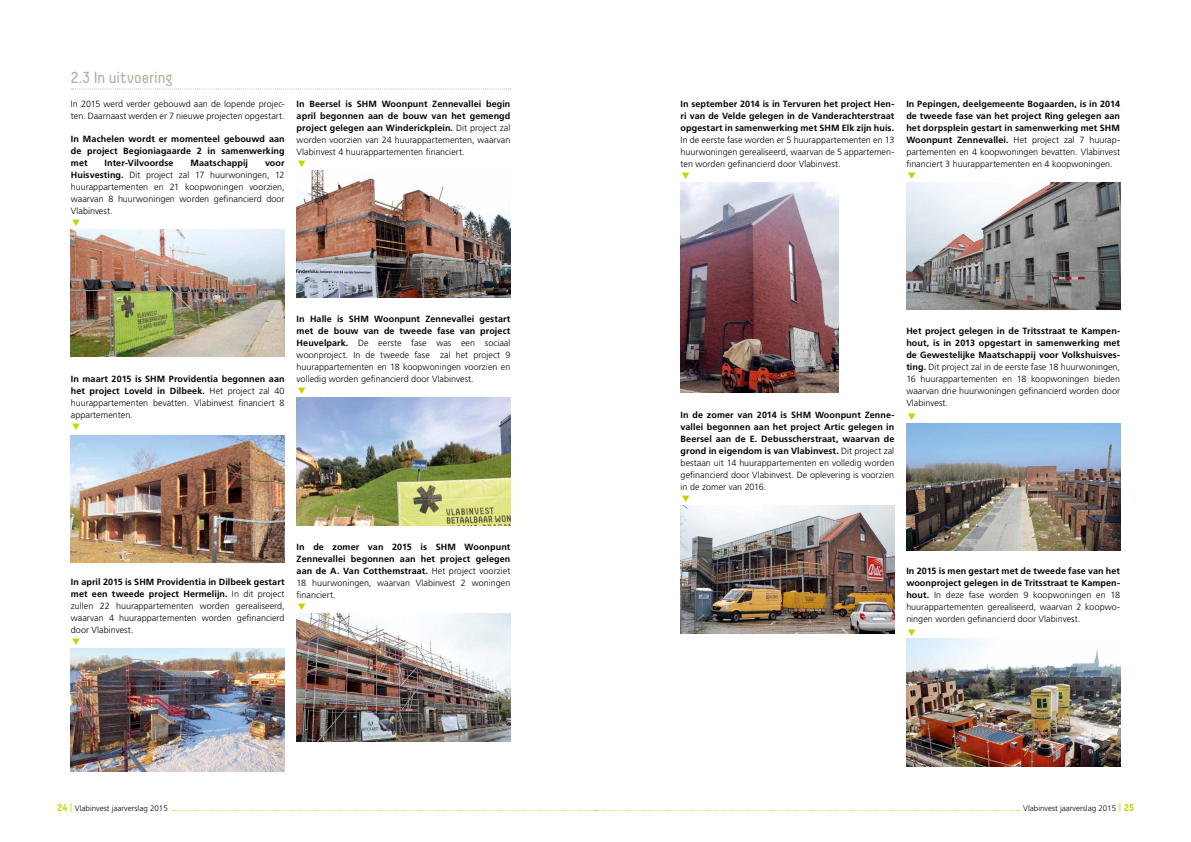
<style>
.page{position:relative;width:1191px;height:842px;background:#fff}
.page>*{position:absolute;margin:0;border:0;box-sizing:border-box;transform-origin:0 0}
.t1{font:16px "Decima";color:#b4ac9c}
.t2{font:300 9px/12px "Frutiger";letter-spacing:.005em;color:#000;text-align:justify}
.t3{font:700 9px/12px "Frutiger";letter-spacing:.01em;color:#000;text-align:justify}
.t4{font:300 8px "Frutiger";color:#000}
.s1{font-weight:700}
.s2{font-weight:300}
.s3{font-family:"Decima";font-weight:700;font-size:10px;color:#c7d300}
.s4{font-family:"Decima";font-weight:400;font-size:10px;color:#c7d300}
</style>
<div class="page">
<svg style="left:172px;top:810px;width:847px;height:1px"></svg>
<svg style="left:71px;top:89px;width:440px;height:1px"></svg>
<img style="left:71px;top:229px;width:214px;height:128px">
<img style="left:297px;top:170px;width:213px;height:128px">
<img style="left:297px;top:398px;width:213px;height:127px">
<img style="left:297px;top:614px;width:213px;height:127px">
<img style="left:71px;top:648px;width:214px;height:123px">
<img style="left:71px;top:435px;width:214px;height:128px">
<img style="left:680px;top:182px;width:158px;height:210px">
<img style="left:906px;top:423px;width:214px;height:128px">
<img style="left:906px;top:639px;width:214px;height:127px">
<img style="left:680px;top:505px;width:214px;height:128px">
<img style="left:906px;top:182px;width:214px;height:128px">
<h1 class="t1" style="left:71px;top:68px;width:103px">2.3 In uitvoering</h1>
<p class="t2" style="left:71px;top:98px;width:215px">In 2015 werd verder gebouwd aan de lopende projec&shy;ten. Daarnaast werden er 7 nieuwe projecten opgestart.</p>
<p class="t3" style="left:71px;top:133px;width:215px">In Machelen wordt er momenteel gebouwd aan de project Begioniagaarde 2 in samenwerking met</p>
<p class="t3" style="left:104px;top:157px;width:71px">Inter-Vilvoordse</p>
<p class="t3" style="left:191px;top:157px;width:59px">Maatschappij</p>
<p class="t2" style="left:71px;top:157px;width:215px;text-indent:194px"><span class="s1">voor Huisvesting.</span> Dit project zal 17 huurwoningen, 12 huurappartementen en 21 koopwoningen voorzien, waarvan 8 huurwoningen worden gefinancierd door Vlabinvest.</p>
<p class="t3" style="left:297px;top:98px;width:215px">In Beersel is SHM Woonpunt Zennevallei begin april begonnen aan de bouw van het gemengd project gelegen aan Winderickplein. <span class="s2">Dit project zal worden voorzien van 24 huurappartementen, waarvan Vlabinvest 4 huurappartementen financiert.</span></p>
<p class="t2" style="left:71px;top:373px;width:215px"><span class="s1">In maart 2015 is SHM Providentia begonnen aan het project Loveld in Dilbeek.</span> Het project zal 40 huurappartementen bevatten. Vlabinvest financiert 8 appartementen.</p>
<p class="t2" style="left:297px;top:313px;width:215px"><span class="s1">In Halle is SHM Woonpunt Zennevallei gestart met de bouw van de tweede fase van project Heuvelpark.</span> De eerste fase was een sociaal woonproject. In de tweede fase zal het project 9 huurappartementen en 18 koopwoningen voorzien en volledig worden gefinancierd door Vlabinvest.</p>
<p class="t2" style="left:71px;top:576px;width:215px"><span class="s1">In april 2015 is SHM Providentia in Dilbeek gestart met een tweede project Hermelijn.</span> In dit project zullen 22 huurappartementen worden gerealiseerd, waarvan 4 huurappartementen worden gefinancierd door Vlabinvest.</p>
<p class="t3" style="left:297px;top:540px;width:215px">In de zomer van 2015 is SHM Woonpunt Zennevallei begonnen aan het project gelegen aan de A. Van Cotthemstraat. <span class="s2">Het project voorziet 18 huurwoningen, waarvan Vlabinvest 2 woningen financiert.</span></p>
<p class="t3" style="left:680px;top:98px;width:215px">In september 2014 is in Tervuren het project Hen&shy;ri van de Velde gelegen in de Vanderachterstraat opgestart in samenwerking met SHM Elk zijn huis.</p>
<p class="t2" style="left:680px;top:134px;width:215px">In de eerste fase worden er 5 huurappartementen en 13 huurwoningen gerealiseerd, waarvan de 5 appartemen&shy;ten worden gefinancierd door Vlabinvest.</p>
<p class="t3" style="left:906px;top:98px;width:215px">In Pepingen, deelgemeente Bogaarden, is in 2014 de tweede fase van het project Ring gelegen aan het dorpsplein gestart in samenwerking met SHM Woonpunt Zennevallei. <span class="s2">Het project zal 7 huurap&shy;partementen en 4 koopwoningen bevatten. Vlabinvest financiert 3 huurappartementen en 4 koopwoningen.</span></p>
<p class="t3" style="left:680px;top:409px;width:215px">In de zomer van 2014 is SHM Woonpunt Zenne&shy;vallei begonnen aan het project Artic gelegen in Beersel aan de E. Debusscherstraat, waarvan de grond in eigendom is van Vlabinvest. <span class="s2">Dit project zal bestaan uit 14 huurappartementen en volledig worden gefinancierd door Vlabinvest. De oplevering is voorzien in de zomer van 2016.</span></p>
<p class="t2" style="left:906px;top:325px;width:215px"><span class="s1">Het project gelegen in de Tritsstraat te Kampen&shy;hout, is in 2013 opgestart in samenwerking met de Gewestelijke Maatschappij voor Volkshuisves&shy;ting.</span> Dit project zal in de eerste fase 18 huurwoningen, 16 huurappartementen en 18 koopwoningen bieden waarvan drie huurwoningen gefinancierd worden door Vlabinvest.</p>
<p class="t2" style="left:906px;top:565px;width:215px"><span class="s1">In 2015 is men gestart met de tweede fase van het woonproject gelegen in de Tritsstraat te Kampen&shy;hout.</span> In deze fase worden 9 koopwoningen en 18 huurappartementen gerealiseerd, waarvan 2 koopwo&shy;ningen worden gefinancierd door Vlabinvest.</p>
<p class="t4" style="left:58px;top:804px;width:112px"><span class="s3">24</span> <span class="s4">|</span> Vlabinvest jaarverslag 2015</p>
<p class="t4" style="left:1023px;top:804px;width:113px">Vlabinvest jaarverslag 2015 <span class="s4">|</span> <span class="s3">25</span></p>
</div>
